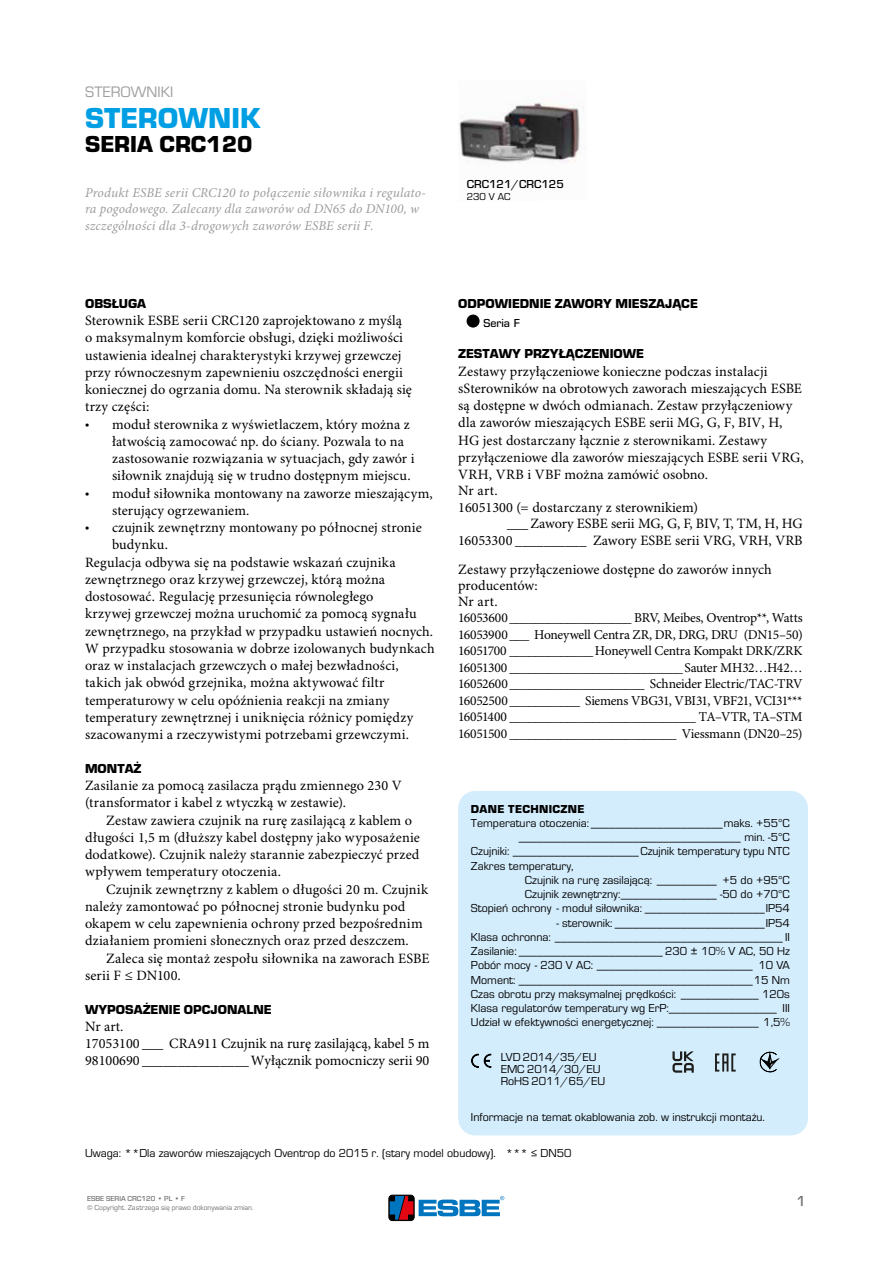
<style>
.page{position:relative;width:893px;height:1263px;background:#fff}
.page>*{position:absolute;margin:0;border:0;box-sizing:border-box;transform-origin:0 0}
.t1{font:700 30px "ESBE Eurostile";color:#009fe3}
.t2{font:700 24px "ESBE Eurostile";color:#000}
.t3{font:15.75px "ESBE Eurostile";color:#9d9d9c}
.t4{font:500 15px "ESBE Eurostile";color:#706f6f}
.t5{font:14.25px/17.2px "Minion Pro";letter-spacing:.01em;color:#000}
.t6{font:13.5px/16.5px "Minion Pro";letter-spacing:-.02em;color:#000;text-align:justify}
.t7{font:italic 13.5px/16.5px "Minion Pro";letter-spacing:.01em;color:#9d9d9c}
.t8{font:700 13.5px "ESBE Eurostile";color:#000}
.t9{font:12px/14.2px "ESBE Eurostile";color:#000;text-align:justify}
.t10{font:500 12px "ESBE Eurostile";color:#000}
.t11{font:700 12px "ESBE Eurostile";letter-spacing:.025em;color:#000}
.t12{font:10.5px "ESBE Eurostile";color:#000}
.t13{font:7.5px "ESBE Eurostile";color:#706f6f}
.t14{font:500 7.5px "ESBE Eurostile";color:#706f6f}
.s1{font-family:"Myriad Pro";font-size:15px}
</style>
<div class="page">
<div style="left:458px;top:791px;width:350px;height:344px;background:#d4edfc;border-radius:17px"></div>
<img style="left:459px;top:103px;width:125px;height:61px">
<div style="left:467px;top:315px;width:12px;height:12px;background:#000;border-radius:50%"></div>
<div style="left:467px;top:315px;width:12px;height:12px;border:1px solid #000;border-radius:50%"></div>
<svg style="left:715px;top:1053px;width:21px;height:18px"></svg>
<svg style="left:672px;top:1051px;width:22px;height:22px"></svg>
<svg style="left:471px;top:1053px;width:21px;height:15px"></svg>
<svg style="left:759px;top:1051px;width:18px;height:21px"></svg>
<div style="left:389px;top:1195px;width:25px;height:25px;border:1px solid #000;border-radius:4px"></div>
<svg style="left:390px;top:1196px;width:23px;height:24px"></svg>
<svg style="left:419px;top:1196px;width:85px;height:20px"></svg>
<p class="t3" style="left:85px;top:83px;width:90px">STEROWNIKI</p>
<h1 class="t1" style="left:85px;top:102px;width:177px">STEROWNIK</h1>
<h2 class="t2" style="left:85px;top:131px;width:169px">SERIA CRC120</h2>
<p class="t7" style="left:85px;top:185px;width:342px">Produkt ESBE serii CRC120 to połączenie siłownika i regulato&shy;ra pogodowego. Zalecany dla zaworów od DN65 do DN100, w szczególności dla 3-drogowych zaworów ESBE serii F.</p>
<p class="t10" style="left:467px;top:177px;width:99px">CRC121/CRC125</p>
<p class="t12" style="left:467px;top:191px;width:45px">230 V AC</p>
<p class="t8" style="left:85px;top:296px;width:63px">OBSŁUGA</p>
<p class="t5" style="left:85px;top:312px;width:328px">Sterownik ESBE serii CRC120 zaprojektowano z myślą o maksymalnym komforcie obsługi, dzięki możliwości ustawienia idealnej charakterystyki krzywej grzewczej przy równoczesnym zapewnieniu oszczędności energii koniecznej do ogrzania domu. Na sterownik składają się trzy części:</p>
<p class="t5" style="left:112px;top:416px;width:304px;text-indent:-27px"><span class="s1">•</span> moduł sterownika z wyświetlaczem, który można z łatwością zamocować np. do ściany. Pozwala to na zastosowanie rozwiązania w sytuacjach, gdy zawór i siłownik znajdują się w trudno dostępnym miejscu.</p>
<p class="t5" style="left:112px;top:485px;width:322px;text-indent:-27px"><span class="s1">•</span> moduł siłownika montowany na zaworze mieszającym, sterujący ogrzewaniem.</p>
<p class="t5" style="left:85px;top:519px;width:338px"><span class="s1">•</span> czujnik zewnętrzny montowany po północnej stronie</p>
<p class="t5" style="left:112px;top:537px;width:57px">budynku.</p>
<p class="t5" style="left:85px;top:554px;width:312px">Regulacja odbywa się na podstawie wskazań czujnika</p>
<p class="t5" style="left:85px;top:571px;width:302px">zewnętrznego oraz krzywej grzewczej, którą można</p>
<p class="t5" style="left:85px;top:588px;width:290px">dostosować. Regulację przesunięcia równoległego</p>
<p class="t5" style="left:85px;top:606px;width:333px">krzywej grzewczej można uruchomić za pomocą sygnału</p>
<p class="t5" style="left:85px;top:623px;width:350px">zewnętrznego, na przykład w przypadku ustawień nocnych.</p>
<p class="t5" style="left:85px;top:640px;width:351px">W przypadku stosowania w dobrze izolowanych budynkach</p>
<p class="t5" style="left:85px;top:657px;width:315px">oraz w instalacjach grzewczych o małej bezwładności,</p>
<p class="t5" style="left:85px;top:675px;width:301px">takich jak obwód grzejnika, można aktywować filtr</p>
<p class="t5" style="left:85px;top:692px;width:306px">temperaturowy w celu opóźnienia reakcji na zmiany</p>
<p class="t5" style="left:85px;top:709px;width:330px">temperatury zewnętrznej i uniknięcia różnicy pomiędzy</p>
<p class="t5" style="left:85px;top:727px;width:325px">szacowanymi a rzeczywistymi potrzebami grzewczymi.</p>
<p class="t8" style="left:85px;top:761px;width:58px">MONTAŻ</p>
<p class="t5" style="left:85px;top:777px;width:318px">Zasilanie za pomocą zasilacza prądu zmiennego 230 V (transformator i kabel z wtyczką w zestawie).</p>
<p class="t5" style="left:85px;top:812px;width:336px;text-indent:21px">Zestaw zawiera czujnik na rurę zasilającą z kablem o długości 1,5 m (dłuższy kabel dostępny jako wyposażenie dodatkowe). Czujnik należy starannie zabezpieczyć przed wpływem temperatury otoczenia.</p>
<p class="t5" style="left:85px;top:881px;width:345px;text-indent:21px">Czujnik zewnętrzny z kablem o długości 20 m. Czujnik należy zamontować po północnej stronie budynku pod okapem w celu zapewnienia ochrony przed bezpośrednim działaniem promieni słonecznych oraz przed deszczem.</p>
<p class="t5" style="left:85px;top:950px;width:346px;text-indent:21px">Zaleca się montaż zespołu siłownika na zaworach ESBE serii F ≤ DN100.</p>
<p class="t8" style="left:85px;top:1002px;width:188px">WYPOSAŻENIE OPCJONALNE</p>
<p class="t5" style="left:85px;top:1018px;width:346px">Nr art.<br>17053100 ___ CRA911 Czujnik na rurę zasilającą, kabel 5 m<br>98100690 _______________Wyłącznik pomocniczy serii 90</p>
<p class="t8" style="left:458px;top:296px;width:241px">ODPOWIEDNIE ZAWORY MIESZAJĄCE</p>
<p class="t8" style="left:458px;top:346px;width:187px">ZESTAWY PRZYŁĄCZENIOWE</p>
<p class="t5" style="left:458px;top:363px;width:347px">Zestawy przyłączeniowe konieczne podczas instalacji sSterowników na obrotowych zaworach mieszających ESBE są dostępne w dwóch odmianach. Zestaw przyłączeniowy dla zaworów mieszających ESBE serii MG, G, F, BIV, H, HG jest dostarczany łącznie z sterownikami. Zestawy przyłączeniowe dla zaworów mieszających ESBE serii VRG, VRH, VRB i VBF można zamówić osobno.</p>
<p class="t5" style="left:458px;top:482px;width:241px">Nr art.<br>16051300 (= dostarczany z sterownikiem)</p>
<p class="t5" style="left:458px;top:515px;width:346px;text-align:right">___ Zawory ESBE serii MG, G, F, BIV, T, TM, H, HG<br>16053300 __________ Zawory ESBE serii VRG, VRH, VRB</p>
<p class="t5" style="left:458px;top:562px;width:315px;line-height:15.8px">Zestawy przyłączeniowe dostępne do zaworów innych producentów:<br>Nr art.</p>
<p class="t6" style="left:458px;top:610px;width:346px">16053600___________________ BRV, Meibes, Oventrop**, Watts 16053900___ Honeywell Centra ZR, DR, DRG, DRU (DN15–50)<br>16051700 _____________Honeywell Centra Kompakt DRK/ZRK 16051300 ___________________________Sauter MH32…H42… 16052600_____________________ Schneider Electric/TAC-TRV 16052500 ___________ Siemens VBG31, VBI31, VBF21, VCI31*** 16051400 _____________________________ TA–VTR, TA–STM 16051500 __________________________ Viessmann (DN20–25)</p>
<p class="t10" style="left:483px;top:317px;width:38px">Seria F</p>
<p class="t11" style="left:471px;top:802px;width:115px">DANE TECHNICZNE</p>
<p class="t9" style="left:471px;top:816px;width:320px">Temperatura otoczenia: ______________________maks. +55°C</p>
<p class="t9" style="left:519px;top:830px;width:272px">_____________________________________ min. -5°C</p>
<p class="t9" style="left:471px;top:845px;width:320px">Czujniki: _____________________Czujnik temperatury typu NTC</p>
<p class="t9" style="left:471px;top:859px;width:104px">Zakres temperatury,</p>
<p class="t9" style="left:525px;top:873px;width:266px">Czujnik na rurę zasilającą: __________ +5 do +95°C</p>
<p class="t9" style="left:525px;top:887px;width:266px">Czujnik zewnętrzny:________________ -50 do +70°C</p>
<p class="t9" style="left:471px;top:901px;width:320px">Stopień ochrony - moduł siłownika: ____________________IP54</p>
<p class="t9" style="left:471px;top:916px;width:320px;text-indent:86px">- sterownik: _________________________IP54<br>Klasa ochronna: ______________________________________ II Zasilanie: ________________________ 230 ± 10% V AC, 50 Hz Pobór mocy - 230 V AC: __________________________ 10 VA Moment: _______________________________________15 Nm Czas obrotu przy maksymalnej prędkości: _____________ 120s Klasa regulatorów temperatury wg ErP:__________________ III Udział w efektywności energetycznej: _________________ 1,5%</p>
<p class="t9" style="left:501px;top:1051px;width:106px;line-height:12px;text-align:left">LVD 2014/35/EU<br>EMC 2014/30/EU<br>RoHS 2011/65/EU</p>
<p class="t9" style="left:471px;top:1110px;width:296px">Informacje na temat okablowania zob. w instrukcji montażu.</p>
<p class="t9" style="left:85px;top:1146px;width:488px">Uwaga: **Dla zaworów mieszających Oventrop do 2015 r. (stary model obudowy). *** ≤ DN50</p>
<p class="t14" style="left:87px;top:1194px;width:99px">ESBE SERIA CRC120 • PL • F</p>
<p class="t13" style="left:87px;top:1203px;width:168px">© Copyright. Zastrzega się prawo dokonywania zmian.</p>
<p class="t4" style="left:796px;top:1193px;width:11px">1</p>
</div>
